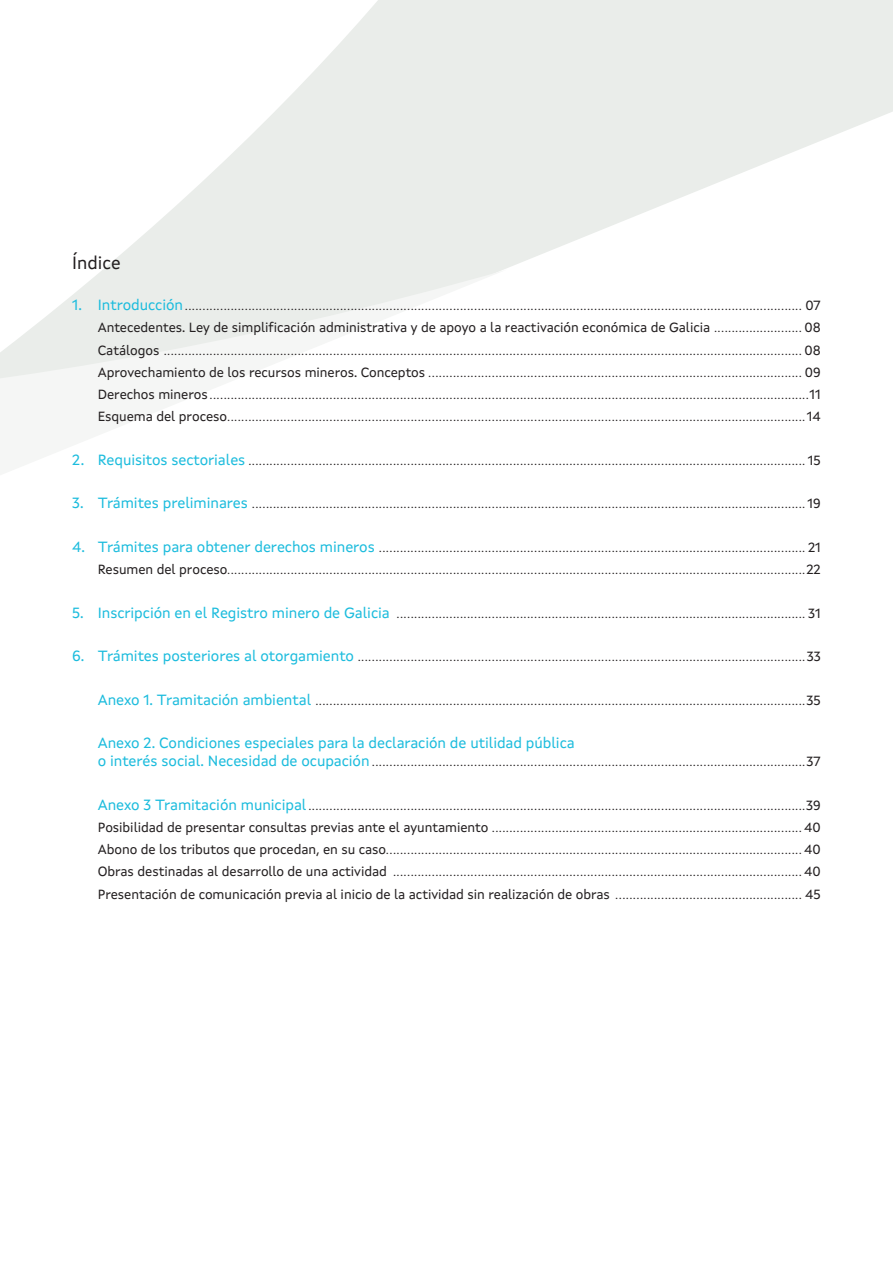
<style>
.page{position:relative;width:893px;height:1263px;background:#fff}
.page>*{position:absolute;margin:0;border:0;box-sizing:border-box;transform-origin:0 0}
.t1{font:18px "Xunta Sans";color:#231f20}
.t2{font:15px "Xunta Sans";letter-spacing:-.005em;color:#1cbcdd}
.t3{font:13.5px "Xunta Sans";letter-spacing:-.005em;color:#231f20}
.t4{font:10.5px "Xunta Sans";color:#231f20}
.s1{font-size:15px;color:#1cbcdd}
.s2{font-size:13.5px}
.s3{font-size:10.5px}
</style>
<div class="page">
<svg style="left:103px;top:0;width:790px;height:270px;fill:#eaedea"></svg>
<svg style="left:0;top:270px;width:502px;height:109px"></svg>
<p class="t1" style="left:72px;top:252px;width:50px">Índice</p>
<p class="t4" style="left:72px;top:300px;width:750px"><span class="s1">1. Introducción</span>............................................................................................................................................................................... <span class="s2">07</span></p>
<p class="t3" style="left:98px;top:319px;width:724px">Antecedentes. Ley de simplificación administrativa y de apoyo a la reactivación económica de Galicia <span class="s3">.........................</span> 08</p>
<p class="t4" style="left:98px;top:344px;width:724px"><span class="s2">Catálogos</span> ..................................................................................................................................................................................... <span class="s2">08</span></p>
<p class="t4" style="left:98px;top:367px;width:724px"><span class="s2">Aprovechamiento de los recursos mineros. Conceptos</span> .......................................................................................................... <span class="s2">09</span></p>
<p class="t4" style="left:98px;top:389px;width:724px"><span class="s2">Derechos mineros</span>..........................................................................................................................................................................<span class="s2">11</span></p>
<p class="t4" style="left:98px;top:411px;width:724px"><span class="s2">Esquema del proceso</span>....................................................................................................................................................................<span class="s2">14</span></p>
<p class="t4" style="left:72px;top:455px;width:750px"><span class="s1">2. Requisitos sectoriales</span> .............................................................................................................................................................. <span class="s2">15</span></p>
<p class="t4" style="left:72px;top:498px;width:750px"><span class="s1">3. Trámites preliminares</span> ............................................................................................................................................................. <span class="s2">19</span></p>
<p class="t4" style="left:72px;top:542px;width:750px"><span class="s1">4. Trámites para obtener derechos mineros</span> ......................................................................................................................... <span class="s2">21</span></p>
<p class="t4" style="left:98px;top:564px;width:724px"><span class="s2">Resumen del proceso</span>....................................................................................................................................................................<span class="s2">22</span></p>
<p class="t4" style="left:72px;top:608px;width:750px"><span class="s1">5. Inscripción en el Registro minero de Galicia</span> .................................................................................................................... <span class="s2">31</span></p>
<p class="t4" style="left:72px;top:651px;width:750px"><span class="s1">6. Trámites posteriores al otorgamiento</span> ...............................................................................................................................<span class="s2">33</span></p>
<p class="t4" style="left:98px;top:695px;width:724px"><span class="s1">Anexo 1. Tramitación ambiental</span> ...........................................................................................................................................<span class="s2">35</span></p>
<p class="t2" style="left:98px;top:734px;width:478px">Anexo 2. Condiciones especiales para la declaración de utilidad pública</p>
<p class="t4" style="left:98px;top:756px;width:724px"><span class="s1">o interés social. Necesidad de ocupación</span> ...........................................................................................................................<span class="s2">37</span></p>
<p class="t4" style="left:98px;top:800px;width:724px"><span class="s1">Anexo 3 Tramitación municipal</span>.............................................................................................................................................<span class="s2">39</span></p>
<p class="t4" style="left:98px;top:822px;width:724px"><span class="s2">Posibilidad de presentar consultas previas ante el ayuntamiento</span> ........................................................................................ <span class="s2">40</span></p>
<p class="t4" style="left:98px;top:844px;width:724px"><span class="s2">Abono de los tributos que procedan, en su caso</span>...................................................................................................................... <span class="s2">40</span></p>
<p class="t4" style="left:98px;top:866px;width:724px"><span class="s2">Obras destinadas al desarrollo de una actividad</span> .................................................................................................................... <span class="s2">40</span></p>
<p class="t3" style="left:98px;top:886px;width:724px">Presentación de comunicación previa al inicio de la actividad sin realización de obras <span class="s3">.....................................................</span> 45</p>
</div>
